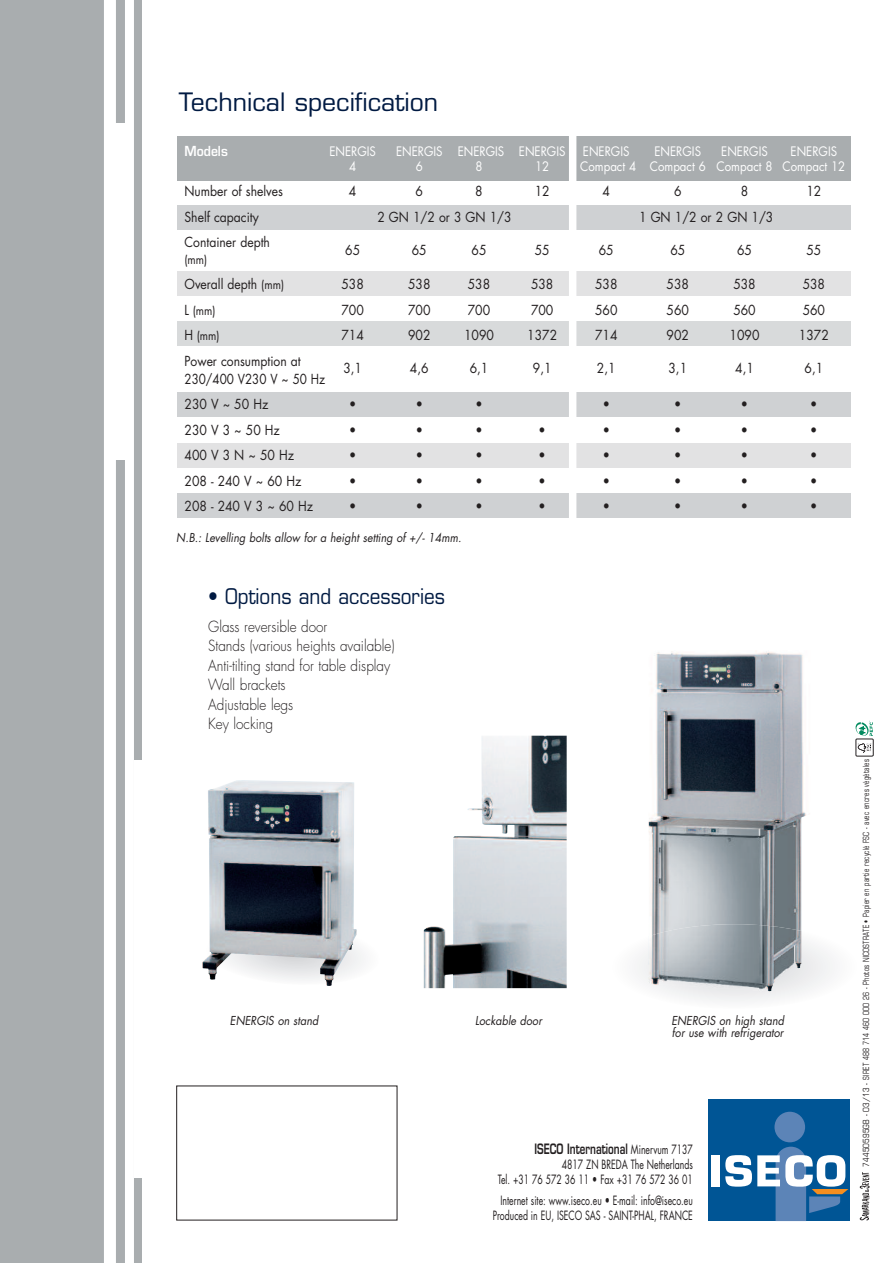
<style>
.page{position:relative;width:893px;height:1263px;background:#fff}
.page>*{position:absolute;margin:0;border:0;box-sizing:border-box;transform-origin:0 0}
.t1{font:24.75px "Eurostile";color:#001a42}
.t2{font:21px "Eurostile";color:#001a42;scale:.9 1}
.t3{font:300 15px/19.5px "Futura";color:#231f20;scale:.9 1}
.t4{font:600 13.95px "Eurostile";color:#231f20;scale:.7 1}
.t5{font:13.5px/18px "Futura";color:#231f20;scale:.9 1}
.t6{font:13.5px "Futura";letter-spacing:.17em;color:#231f20;scale:.9 1}
.t7{font:600 13.5px "Eurostile";color:#fff;scale:.9 1}
.t8{font:12.75px "Futura";color:#fff;scale:.9 1}
.t9{font:12.45px/15px "Futura";color:#231f20;text-align:right;scale:.7 1}
.t10{font:italic 12px/12px "Futura";letter-spacing:.005em;color:#231f20;scale:.9 1}
.t11{font:12px "Futura";color:#231f20;scale:.9 1}
.t12{font:8.25px "Eurostile";letter-spacing:.04em;color:#231f20;scale:.8 1}
.s1{font-size:12px}
.s2{font-size:13.5px}
.s3{font-family:"Futura";font-weight:400;font-size:12.45px}
</style>
<div class="page">
<div style="left:612px;top:924px;width:245px;height:85px;background:#f7f7f8;border-radius:50%"></div>
<svg style="left:357px;top:949px;width:6px;height:19px"></svg>
<div style="left:0;top:0;width:142px;height:1263px;background:#a9adaf"></div>
<div style="left:125px;top:0;width:9px;height:1263px;background:#fff"></div>
<div style="left:104px;top:0;width:12px;height:1263px;background:#fff"></div>
<div style="left:112px;top:123px;width:17px;height:336px;background:#fff"></div>
<div style="left:134px;top:761px;width:34px;height:417px;background:#fff"></div>
<div style="left:177px;top:137px;width:673px;height:44px;background:#a9adaf"></div>
<div style="left:177px;top:206px;width:673px;height:24px;background:#cfd1d3"></div>
<div style="left:177px;top:271px;width:673px;height:24px;background:#e2e2e3"></div>
<div style="left:177px;top:322px;width:673px;height:24px;background:#d8dadb"></div>
<div style="left:177px;top:392px;width:673px;height:24px;background:#cfd1d3"></div>
<div style="left:177px;top:443px;width:673px;height:24px;background:#e2e2e3"></div>
<div style="left:177px;top:493px;width:673px;height:24px;background:#cfd1d3"></div>
<div style="left:569px;top:134px;width:7px;height:390px;background:#fff"></div>
<svg style="left:856px;top:721px;width:17px;height:35px"></svg>
<img style="left:424px;top:736px;width:143px;height:252px">
<img style="left:649px;top:651px;width:157px;height:285px">
<img style="left:649px;top:924px;width:152px;height:68px">
<img style="left:202px;top:780px;width:155px;height:206px">
<div style="left:708px;top:1099px;width:141px;height:122px;background:#005595"></div>
<div style="left:774px;top:1112px;width:31px;height:30px;background:#5c84b7;border-radius:50%"></div>
<div style="left:712px;top:1155px;width:8px;height:31px;background:#fff"></div>
<svg style="left:725px;top:1147px;width:123px;height:74px"></svg>
<svg style="left:860px;top:1172px;width:10px;height:48px"></svg>
<h1 class="t1" style="left:179px;top:93px;width:261px">Technical specification</h1>
<p class="t7" style="left:185px;top:146px;width:50px">Models</p>
<p class="t8" style="left:329px;top:145px;width:53px">ENERGIS</p>
<p class="t8" style="left:396px;top:145px;width:190px">ENERGIS ENERGIS ENERGIS</p>
<p class="t8" style="left:583px;top:145px;width:53px">ENERGIS</p>
<p class="t8" style="left:654px;top:145px;width:53px">ENERGIS</p>
<p class="t8" style="left:721px;top:145px;width:53px">ENERGIS</p>
<p class="t8" style="left:791px;top:145px;width:53px">ENERGIS</p>
<p class="t8" style="left:349px;top:160px;width:9px">4</p>
<p class="t8" style="left:416px;top:160px;width:9px">6</p>
<p class="t8" style="left:475px;top:160px;width:9px">8</p>
<p class="t8" style="left:535px;top:160px;width:17px">12</p>
<p class="t8" style="left:580px;top:160px;width:296px">Compact 4 Compact 6 Compact 8 Compact 12</p>
<p class="t5" style="left:185px;top:183px;width:111px">Number of shelves</p>
<p class="t5" style="left:349px;top:183px;width:10px">4</p>
<p class="t5" style="left:416px;top:183px;width:10px">6</p>
<p class="t5" style="left:475px;top:183px;width:10px">8</p>
<p class="t5" style="left:535px;top:183px;width:18px">12</p>
<p class="t5" style="left:602px;top:183px;width:10px">4</p>
<p class="t5" style="left:674px;top:183px;width:10px">6</p>
<p class="t5" style="left:741px;top:183px;width:10px">8</p>
<p class="t5" style="left:806px;top:183px;width:18px">12</p>
<p class="t5" style="left:185px;top:209px;width:84px">Shelf capacity</p>
<p class="t5" style="left:377px;top:209px;width:151px">2 GN 1/2 or 3 GN 1/3</p>
<p class="t5" style="left:639px;top:209px;width:151px">1 GN 1/2 or 2 GN 1/3</p>
<p class="t5" style="left:185px;top:234px;width:96px">Container depth</p>
<p class="t5" style="left:345px;top:242px;width:18px">65</p>
<p class="t5" style="left:412px;top:242px;width:18px">65</p>
<p class="t5" style="left:472px;top:242px;width:18px">65</p>
<p class="t5" style="left:535px;top:242px;width:18px">55</p>
<p class="t5" style="left:599px;top:242px;width:18px">65</p>
<p class="t5" style="left:670px;top:242px;width:18px">65</p>
<p class="t5" style="left:737px;top:242px;width:18px">65</p>
<p class="t5" style="left:806px;top:242px;width:18px">55</p>
<p class="t11" style="left:185px;top:254px;width:27px">(mm)</p>
<p class="t5" style="left:185px;top:276px;width:112px">Overall depth <span class="s1">(mm)</span></p>
<p class="t5" style="left:341px;top:276px;width:26px">538</p>
<p class="t5" style="left:408px;top:276px;width:26px">538</p>
<p class="t5" style="left:468px;top:276px;width:26px">538</p>
<p class="t5" style="left:531px;top:276px;width:26px">538</p>
<p class="t5" style="left:595px;top:276px;width:26px">538</p>
<p class="t5" style="left:667px;top:276px;width:26px">538</p>
<p class="t5" style="left:733px;top:276px;width:26px">538</p>
<p class="t5" style="left:803px;top:276px;width:26px">538</p>
<p class="t11" style="left:185px;top:305px;width:36px"><span class="s2">L</span> (mm)</p>
<p class="t5" style="left:341px;top:302px;width:26px">700</p>
<p class="t5" style="left:408px;top:302px;width:26px">700</p>
<p class="t5" style="left:468px;top:302px;width:26px">700</p>
<p class="t5" style="left:531px;top:302px;width:26px">700</p>
<p class="t5" style="left:595px;top:302px;width:26px">560</p>
<p class="t5" style="left:667px;top:302px;width:26px">560</p>
<p class="t5" style="left:733px;top:302px;width:26px">560</p>
<p class="t5" style="left:803px;top:302px;width:26px">560</p>
<p class="t11" style="left:185px;top:330px;width:41px"><span class="s2">H</span> (mm)</p>
<p class="t5" style="left:341px;top:327px;width:26px">714</p>
<p class="t5" style="left:408px;top:327px;width:26px">902</p>
<p class="t5" style="left:464px;top:327px;width:35px">1090</p>
<p class="t5" style="left:527px;top:327px;width:35px">1372</p>
<p class="t5" style="left:595px;top:327px;width:26px">714</p>
<p class="t5" style="left:667px;top:327px;width:26px">902</p>
<p class="t5" style="left:730px;top:327px;width:35px">1090</p>
<p class="t5" style="left:799px;top:327px;width:35px">1372</p>
<p class="t5" style="left:185px;top:353px;width:158px">Power consumption at<br>230/400 V230 V ~ 50 Hz</p>
<p class="t5" style="left:343px;top:360px;width:22px">3,1</p>
<p class="t5" style="left:410px;top:360px;width:22px">4,6</p>
<p class="t5" style="left:470px;top:360px;width:22px">6,1</p>
<p class="t5" style="left:533px;top:360px;width:22px">9,1</p>
<p class="t5" style="left:597px;top:360px;width:22px">2,1</p>
<p class="t5" style="left:668px;top:360px;width:22px">3,1</p>
<p class="t5" style="left:735px;top:360px;width:22px">4,1</p>
<p class="t5" style="left:804px;top:360px;width:22px">6,1</p>
<p class="t5" style="left:185px;top:396px;width:95px">230 V ~ 50 Hz</p>
<p class="t5" style="left:349px;top:396px;width:9px">•</p>
<p class="t5" style="left:416px;top:396px;width:9px">•</p>
<p class="t5" style="left:475px;top:396px;width:9px">•</p>
<p class="t5" style="left:603px;top:396px;width:9px">•</p>
<p class="t5" style="left:674px;top:396px;width:9px">•</p>
<p class="t5" style="left:741px;top:396px;width:9px">•</p>
<p class="t5" style="left:810px;top:396px;width:9px">•</p>
<p class="t5" style="left:185px;top:422px;width:107px">230V3~50Hz</p>
<p class="t5" style="left:349px;top:422px;width:9px">•</p>
<p class="t5" style="left:416px;top:422px;width:9px">•</p>
<p class="t5" style="left:475px;top:422px;width:9px">•</p>
<p class="t5" style="left:539px;top:422px;width:9px">•</p>
<p class="t5" style="left:603px;top:422px;width:9px">•</p>
<p class="t5" style="left:674px;top:422px;width:9px">•</p>
<p class="t5" style="left:741px;top:422px;width:9px">•</p>
<p class="t5" style="left:810px;top:422px;width:9px">•</p>
<p class="t6" style="left:185px;top:449px;width:123px">400V3N~50Hz</p>
<p class="t5" style="left:349px;top:447px;width:9px">•</p>
<p class="t5" style="left:416px;top:447px;width:9px">•</p>
<p class="t5" style="left:475px;top:447px;width:9px">•</p>
<p class="t5" style="left:539px;top:447px;width:9px">•</p>
<p class="t5" style="left:603px;top:447px;width:9px">•</p>
<p class="t5" style="left:674px;top:447px;width:9px">•</p>
<p class="t5" style="left:741px;top:447px;width:9px">•</p>
<p class="t5" style="left:810px;top:447px;width:9px">•</p>
<p class="t5" style="left:185px;top:473px;width:131px">208 - 240 V ~ 60 Hz</p>
<p class="t5" style="left:349px;top:473px;width:9px">•</p>
<p class="t5" style="left:416px;top:473px;width:9px">•</p>
<p class="t5" style="left:475px;top:473px;width:9px">•</p>
<p class="t5" style="left:539px;top:473px;width:9px">•</p>
<p class="t5" style="left:603px;top:473px;width:9px">•</p>
<p class="t5" style="left:674px;top:473px;width:9px">•</p>
<p class="t5" style="left:741px;top:473px;width:9px">•</p>
<p class="t5" style="left:810px;top:473px;width:9px">•</p>
<p class="t5" style="left:185px;top:498px;width:144px">208-240V3~60Hz</p>
<p class="t5" style="left:349px;top:498px;width:9px">•</p>
<p class="t5" style="left:416px;top:498px;width:9px">•</p>
<p class="t5" style="left:475px;top:498px;width:9px">•</p>
<p class="t5" style="left:539px;top:498px;width:9px">•</p>
<p class="t5" style="left:603px;top:498px;width:9px">•</p>
<p class="t5" style="left:674px;top:498px;width:9px">•</p>
<p class="t5" style="left:741px;top:498px;width:9px">•</p>
<p class="t5" style="left:810px;top:498px;width:9px">•</p>
<p class="t10" style="left:176px;top:532px;width:318px">N.B.: Levelling bolts allow for a height setting of +/- 14mm.</p>
<h2 class="t2" style="left:208px;top:588px;width:264px">• Options and accessories</h2>
<p class="t3" style="left:208px;top:618px;width:209px">Glass reversible door<br>Stands (various heights available)<br>Anti-tilting stand for table display<br>Wall brackets<br>Adjustable legs<br>Key locking</p>
<p class="t10" style="left:230px;top:1016px;width:100px">ENERGIS on stand</p>
<p class="t10" style="left:475px;top:1016px;width:76px">Lockable door</p>
<p class="t10" style="left:671px;top:1016px;width:127px">ENERGIS on high stand for use with refrigerator</p>
<p class="t4" style="left:534px;top:1143px;width:228px">ISECO International <span class="s3">Minervum 7137</span></p>
<p class="t9" style="left:498px;top:1157px;width:280px">4817 ZN BREDA The Netherlands<br>Tel. +31 76 572 36 11 • Fax +31 76 572 36 01</p>
<p class="t9" style="left:493px;top:1194px;width:288px">Internet site: www.iseco.eu • E-mail: info@iseco.eu<br>Produced in EU, ISECO SAS - SAINT-PHAL, FRANCE</p>
<p class="t12" style="left:863px;top:1167px;width:511px;rotate:-90deg">74450595GB - 03/13 - SIRET 488 714 460 000 26 - Photos NICOSTRATE • Papier en partie recyclé FSC - avec encres végétales</p>
</div>
